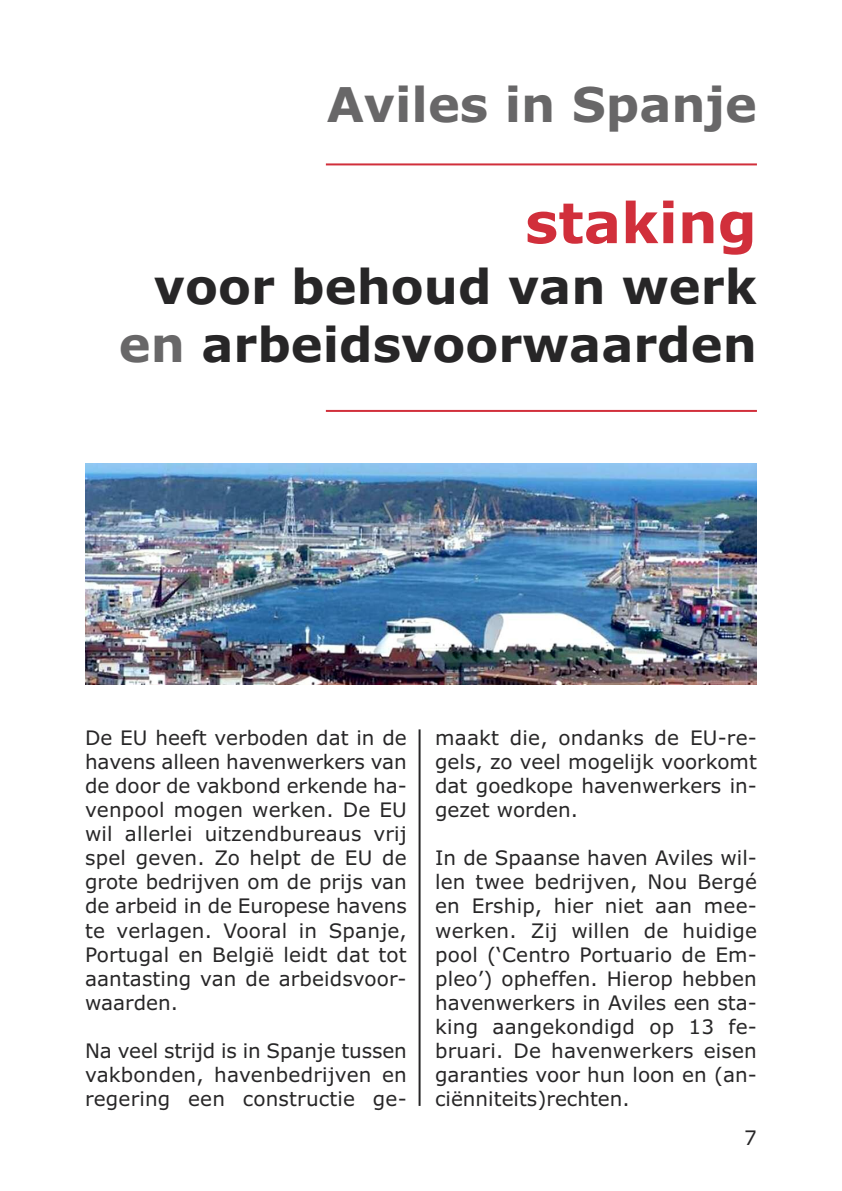
<style>
.page{position:relative;width:842px;height:1191px;background:#fff}
.page>*{position:absolute;margin:0;border:0;box-sizing:border-box;transform-origin:0 0}
.t1{font:700 56px "Verdana";color:#d12f3b}
.t2{font:700 48px/57.6px "Verdana";color:#272627;text-align:right}
.t3{font:700 48px "Verdana";color:#686768}
.t4{font:20px/24px "Verdana";color:#272627;text-align:justify}
.s1{color:#686768}
</style>
<div class="page">
<hr style="left:419px;top:729px;width:2px;height:377px;background:#272627">
<hr style="left:326px;top:410px;width:431px;height:2px;background:#d12f3b">
<hr style="left:326px;top:163px;width:431px;height:2px;background:#d12f3b">
<img style="left:85px;top:464px;width:672px;height:221px">
<h2 class="t3" style="left:327px;top:77px;width:432px">Aviles in Spanje</h2>
<h1 class="t1" style="left:525px;top:191px;width:233px">staking</h1>
<h2 class="t2" style="left:119px;top:259px;width:639px">voor behoud van werk <span class="s1">en</span> arbeidsvoorwaarden</h2>
<p class="t4" style="left:85px;top:726px;width:323px">De EU heeft verboden dat in de havens alleen havenwerkers van de door de vakbond erkende ha&shy;venpool mogen werken. De EU wil allerlei uitzendbureaus vrij spel geven. Zo helpt de EU de grote bedrijven om de prijs van de arbeid in de Europese havens te verlagen. Vooral in Spanje, Portugal en België leidt dat tot aantasting van de arbeidsvoor&shy;waarden.</p>
<p class="t4" style="left:85px;top:1038px;width:323px">Na veel strijd is in Spanje tussen vakbonden, havenbedrijven en regering een constructie ge-</p>
<p class="t4" style="left:435px;top:726px;width:323px">maakt die, ondanks de EU-re&shy;gels, zo veel mogelijk voorkomt dat goedkope havenwerkers in&shy;gezet worden.</p>
<p class="t4" style="left:435px;top:846px;width:323px">In de Spaanse haven Aviles wil&shy;len twee bedrijven, Nou Bergé en Ership, hier niet aan mee&shy;werken. Zij willen de huidige pool (‘Centro Portuario de Em&shy;pleo’) opheffen. Hierop hebben havenwerkers in Aviles een sta&shy;king aangekondigd op 13 fe&shy;bruari. De havenwerkers eisen garanties voor hun loon en (an&shy;ciënniteits)rechten.</p>
<p class="t4" style="left:744px;top:1125px;width:14px">7</p>
</div>
